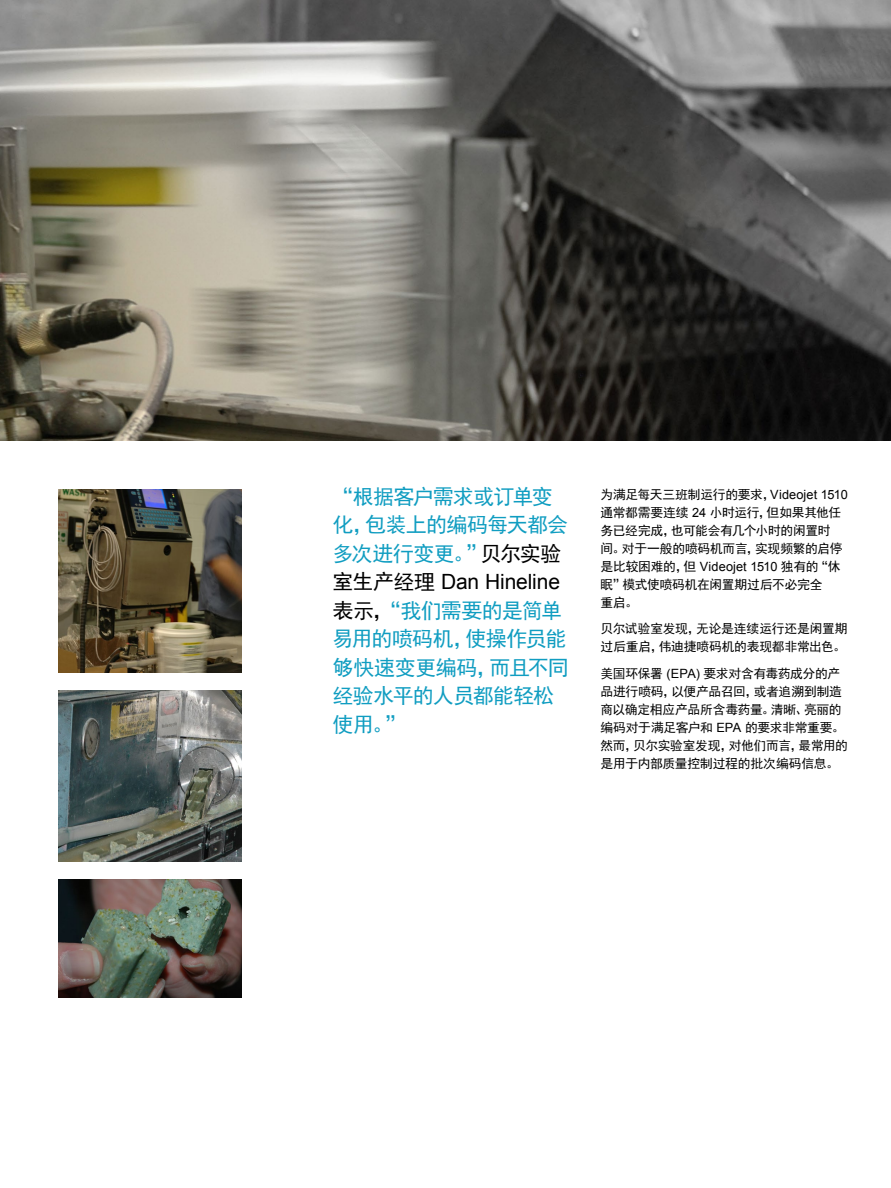
<style>
.page{position:relative;width:891px;height:1188px;background:#fff}
.page>*{position:absolute;margin:0;border:0;box-sizing:border-box;transform-origin:0 0}
.t1{font:21px/28.5px "Sim Hei";letter-spacing:-.035em;color:#109dc1}
.t2{font:21px "Arial";letter-spacing:-.005em;color:#000}
.t3{font:12.75px/18px "Sim Hei";letter-spacing:-.02em;color:#000}
.s1{color:#000}
.s2{font-family:"Sim Hei"}
.s3{font-family:"Arial"}
</style>
<div class="page">
<img style="left:0;top:0;width:891px;height:441px">
<img style="left:58px;top:489px;width:184px;height:184px">
<img style="left:58px;top:690px;width:184px;height:172px">
<img style="left:58px;top:879px;width:184px;height:119px">
<h1 class="t1" style="left:333px;top:482px;width:237px">“根据客户需求或订单变化，包装上的编码每天都会多次进行变更。”<span class="s1">贝尔实验</span></h1>
<h1 class="t2" style="left:333px;top:568px;width:229px"><span class="s2">室生产经理</span> Dan Hineline</h1>
<h1 class="t1" style="left:333px;top:596px;width:238px"><span class="s1">表示，</span>“我们需要的是简单易用的喷码机，使操作员能够快速变更编码，而且不同经验水平的人员都能轻松使用。”</h1>
<p class="t3" style="left:600px;top:485px;width:249px">为满足每天三班制运行的要求，<span class="s3">Videojet 1510</span>通常都需要连续 <span class="s3">24</span> 小时运行，但如果其他任务已经完成，也可能会有几个小时的闲置时<br>间。对于一般的喷码机而言，实现频繁的启停是比较困难的，但 <span class="s3">Videojet 1510</span> 独有的“休眠”模式使喷码机在闲置期过后不必完全<br>重启。</p>
<p class="t3" style="left:600px;top:620px;width:249px">贝尔试验室发现，无论是连续运行还是闲置期过后重启，伟迪捷喷码机的表现都非常出色。</p>
<p class="t3" style="left:600px;top:664px;width:249px">美国环保署 <span class="s3">(EPA)</span> 要求对含有毒药成分的产品进行喷码，以便产品召回，或者追溯到制造商以确定相应产品所含毒药量。清晰、亮丽的编码对于满足客户和 <span class="s3">EPA</span> 的要求非常重要。然而，贝尔实验室发现，对他们而言，最常用的是用于内部质量控制过程的批次编码信息。</p>
</div>
